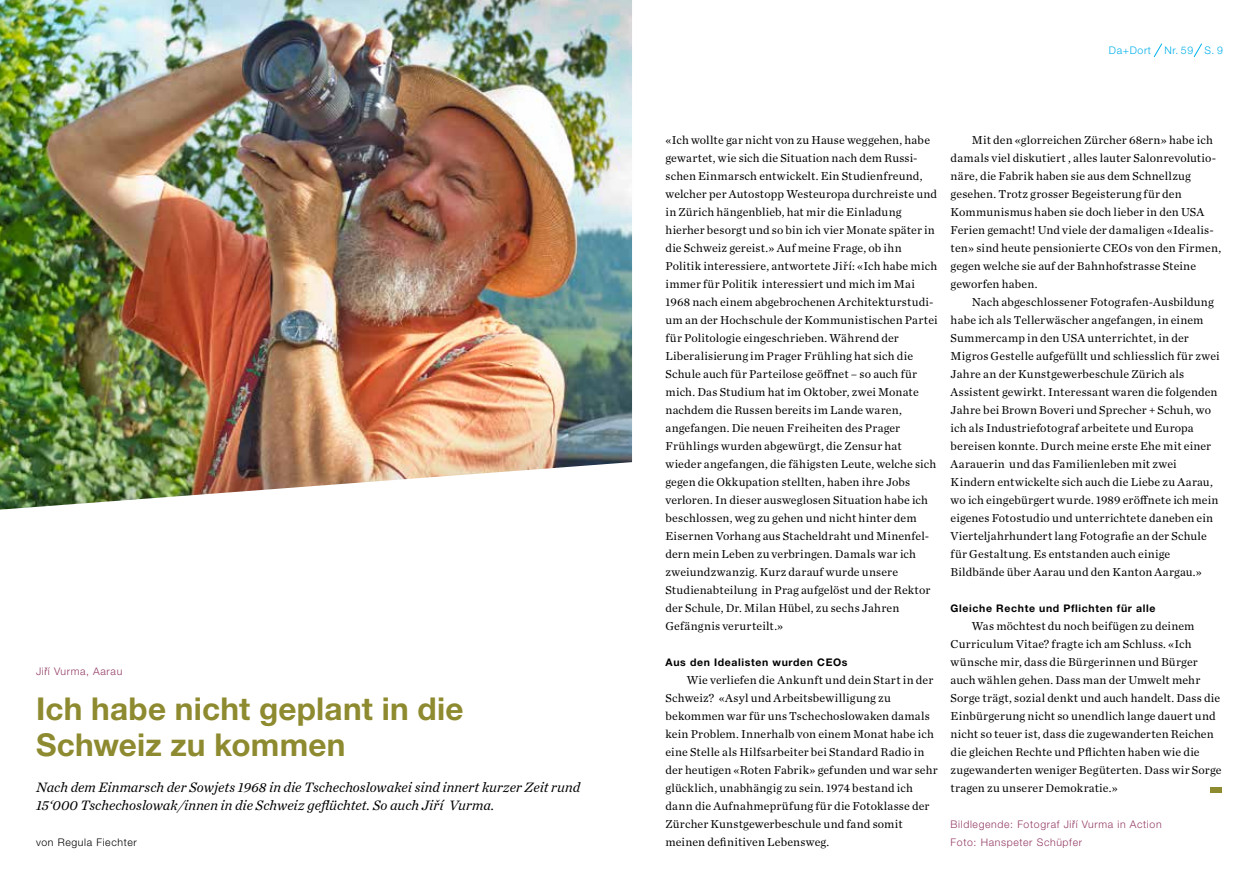
<style>
.page{position:relative;width:1259px;height:893px;background:#fff}
.page>*{position:absolute;margin:0;border:0;box-sizing:border-box;transform-origin:0 0}
.t1{font:700 31.5px/36px "Helvetica Neue LT Std";letter-spacing:.005em;color:#8e8a30}
.t2{font:italic 14.25px/18px "Chronicle Text G1";color:#000}
.t3{font:12px/18px "Chronicle Text G1";letter-spacing:.015em;color:#000}
.t4{font:300 10.5px/18px "Helvetica Neue LT Std";letter-spacing:.06em;color:#933c65}
.t5{font:700 10.5px "Helvetica Neue LT Std";letter-spacing:.06em;color:#000}
.t6{font:300 10.5px "Helvetica Neue LT Std";letter-spacing:.06em;color:#000}
.t7{font:300 10.5px "Helvetica Neue LT Std";letter-spacing:.06em;color:#00b0eb}
.s1{font-family:"Arial Narrow";font-weight:400}
</style>
<div class="page">
<svg style="left:1153px;top:43px;width:9px;height:14px"></svg>
<svg style="left:1193px;top:43px;width:9px;height:14px"></svg>
<img style="left:0;top:0;width:632px;height:510px">
<div style="left:1210px;top:787px;width:11px;height:6px;background:#8e8a30"></div>
<p class="t4" style="left:36px;top:662px;width:88px">Ji<span class="s1">ř</span>í Vurma, Aarau</p>
<h1 class="t1" style="left:36px;top:690px;width:429px">Ich habe nicht geplant in die<br>Schweiz zu kommen</h1>
<p class="t2" style="left:36px;top:777px;width:546px">Nach dem Einmarsch der Sowjets 1968 in die Tschechoslowakei sind innert kurzer Zeit rund<br>15‘000 Tschechoslowak/innen in die Schweiz geflüchtet. So auch Jiří Vurma.</p>
<p class="t6" style="left:36px;top:836px;width:102px">von Regula Fiechter</p>
<p class="t7" style="left:1109px;top:44px;width:44px">Da+Dort</p>
<p class="t7" style="left:1164px;top:44px;width:60px">Nr. 59 S. 9</p>
<p class="t3" style="left:665px;top:130px;width:274px">«Ich wollte gar nicht von zu Hause weggehen, habe gewartet, wie sich die Situation nach dem Russi&shy;schen Einmarsch entwickelt. Ein Studienfreund, welcher per Autostopp Westeuropa durchreiste und in Zürich hängenblieb, hat mir die Einladung hierher besorgt und so bin ich vier Monate später in die Schweiz gereist.» Auf meine Frage, ob ihn Politik interessiere, antwortete Jiří: «Ich habe mich immer für Politik interessiert und mich im Mai 1968 nach einem abgebrochenen Architekturstudi&shy;um an der Hochschule der Kommunistischen Partei für Politologie eingeschrieben. Während der Liberalisierung im Prager Frühling hat sich die Schule auch für Parteilose geöffnet – so auch für mich. Das Studium hat im Oktober, zwei Monate nachdem die Russen bereits im Lande waren, angefangen. Die neuen Freiheiten des Prager Frühlings wurden abgewürgt, die Zensur hat wieder angefangen, die fähigsten Leute, welche sich gegen die Okkupation stellten, haben ihre Jobs verloren. In dieser ausweglosen Situation habe ich beschlossen, weg zu gehen und nicht hinter dem Eisernen Vorhang aus Stacheldraht und Minenfel&shy;dern mein Leben zu verbringen. Damals war ich zweiundzwanzig. Kurz darauf wurde unsere Studienabteilung in Prag aufgelöst und der Rektor der Schule, Dr. Milan Hübel, zu sechs Jahren Gefängnis verurteilt.»</p>
<p class="t5" style="left:665px;top:656px;width:183px">Aus den Idealisten wurden CEOs</p>
<p class="t3" style="left:665px;top:670px;width:274px;text-indent:21px">Wie verliefen die Ankunft und dein Start in der Schweiz? «Asyl und Arbeitsbewilligung zu bekommen war für uns Tschechoslowaken damals kein Problem. Innerhalb von einem Monat habe ich eine Stelle als Hilfsarbeiter bei Standard Radio in der heutigen «Roten Fabrik» gefunden und war sehr glücklich, unabhängig zu sein. 1974 bestand ich dann die Aufnahmeprüfung für die Fotoklasse der Zürcher Kunstgewerbeschule und fand somit meinen definitiven Lebensweg.</p>
<p class="t3" style="left:950px;top:130px;width:272px;text-indent:21px">Mit den «glorreichen Zürcher 68ern» habe ich damals viel diskutiert ‚ alles lauter Salonrevolutio&shy;näre, die Fabrik haben sie aus dem Schnellzug gesehen. Trotz grosser Begeisterung für den Kommunismus haben sie doch lieber in den USA Ferien gemacht! Und viele der damaligen «Idealis&shy;ten» sind heute pensionierte CEOs von den Firmen, gegen welche sie auf der Bahnhofstrasse Steine geworfen haben.</p>
<p class="t3" style="left:950px;top:292px;width:270px;text-indent:21px">Nach abgeschlossener Fotografen-Ausbildung habe ich als Tellerwäscher angefangen, in einem Summercamp in den USA unterrichtet, in der Migros Gestelle aufgefüllt und schliesslich für zwei Jahre an der Kunstgewerbeschule Zürich als Assistent gewirkt. Interessant waren die folgenden Jahre bei Brown Boveri und Sprecher + Schuh, wo ich als Industriefotograf arbeitete und Europa bereisen konnte. Durch meine erste Ehe mit einer Aarauerin und das Familienleben mit zwei Kindern entwickelte sich auch die Liebe zu Aarau, wo ich eingebürgert wurde. 1989 eröffnete ich mein eigenes Fotostudio und unterrichtete daneben ein Vierteljahrhundert lang Fotografie an der Schule für Gestaltung. Es entstanden auch einige Bildbände über Aarau und den Kanton Aargau.»</p>
<p class="t5" style="left:950px;top:602px;width:206px">Gleiche Rechte und Pflichten für alle</p>
<p class="t3" style="left:950px;top:616px;width:272px;text-indent:21px">Was möchtest du noch beifügen zu deinem Curriculum Vitae? fragte ich am Schluss. «Ich wünsche mir, dass die Bürgerinnen und Bürger auch wählen gehen. Dass man der Umwelt mehr Sorge trägt, sozial denkt und auch handelt. Dass die Einbürgerung nicht so unendlich lange dauert und nicht so teuer ist, dass die zugewanderten Reichen die gleichen Rechte und Pflichten haben wie die zugewanderten weniger Begüterten. Dass wir Sorge tragen zu unserer Demokratie.»</p>
<p class="t4" style="left:950px;top:815px;width:212px">Bildlegende: Fotograf Ji<span class="s1">ř</span>í Vurma in Action<br>Foto: Hanspeter Schüpfer</p>
</div>
